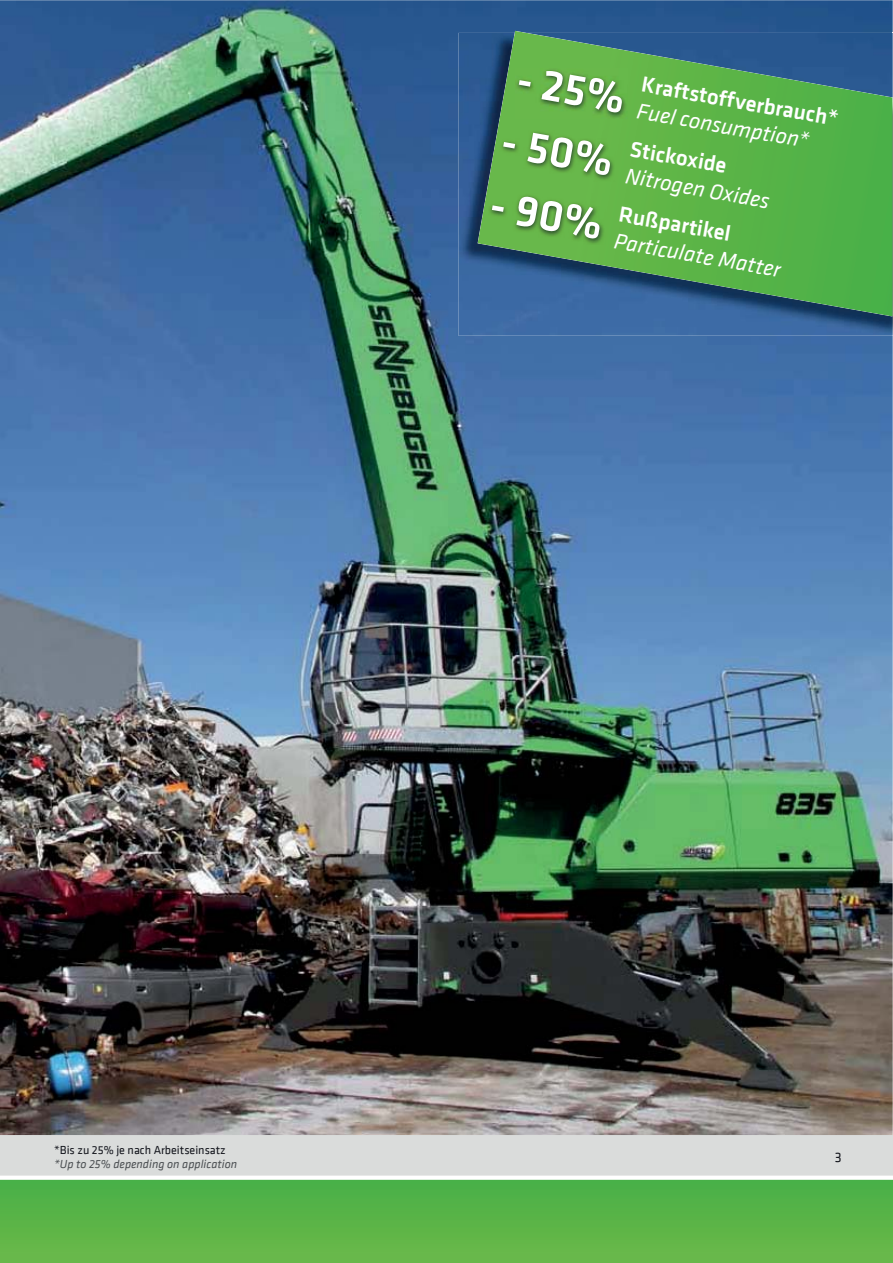
<style>
.page{position:relative;width:893px;height:1263px;background:#fff}
.page>*{position:absolute;margin:0;border:0;box-sizing:border-box;transform-origin:0 0}
.t1{font:500 45px "Klavika";color:#fff}
.t2{font:italic 22.5px "Klavika";color:#fff}
.t3{font:500 22.5px "Klavika";color:#fff}
.t4{font:14.25px "Klavika";color:#16181f}
.t5{font:italic 12px "Klavika";color:#4b4f52}
.t6{font:12px "Klavika";color:#16181f}
</style>
<div class="page">
<div style="left:0;top:1175px;width:893px;height:88px;background:linear-gradient(to bottom,#46af47,#6bb949)"></div>
<div style="left:0;top:1135px;width:893px;height:42px;background:#dadcdb"></div>
<svg style="left:0;top:1176px;width:893px;height:4px"></svg>
<img style="left:0;top:0;width:893px;height:1135px">
<img style="left:458px;top:33px;width:435px;height:303px">
<svg style="left:477px;top:31px;width:416px;height:286px;background:#4a965d"></svg>
<img style="left:500px;top:130px;width:115px;height:51px">
<img style="left:488px;top:194px;width:117px;height:51px">
<img style="left:515px;top:68px;width:112px;height:51px">
<h1 class="t1" style="left:520px;top:61px;width:111px;rotate:10deg">- 25%</h1>
<p class="t3" style="left:643px;top:75px;width:201px;rotate:10deg">Kraftstoffverbrauch*</p>
<p class="t2" style="left:639px;top:98px;width:176px;rotate:10deg">Fuel consumption*</p>
<h1 class="t1" style="left:505px;top:123px;width:115px;rotate:10deg">- 50%</h1>
<h1 class="t1" style="left:493px;top:186px;width:116px;rotate:10deg">- 90%</h1>
<p class="t3" style="left:632px;top:140px;width:99px;rotate:10deg">Stickoxide</p>
<p class="t2" style="left:628px;top:163px;width:148px;rotate:10deg">Nitrogen Oxides</p>
<p class="t3" style="left:621px;top:205px;width:115px;rotate:10deg">Rußpartikel</p>
<p class="t2" style="left:616px;top:228px;width:171px;rotate:10deg">Particulate Matter</p>
<p class="t6" style="left:54px;top:1143px;width:173px">*Bis zu 25% je nach Arbeitseinsatz</p>
<p class="t5" style="left:54px;top:1157px;width:184px">*Up to 25% depending on application</p>
<p class="t4" style="left:835px;top:1149px;width:8px">3</p>
</div>
